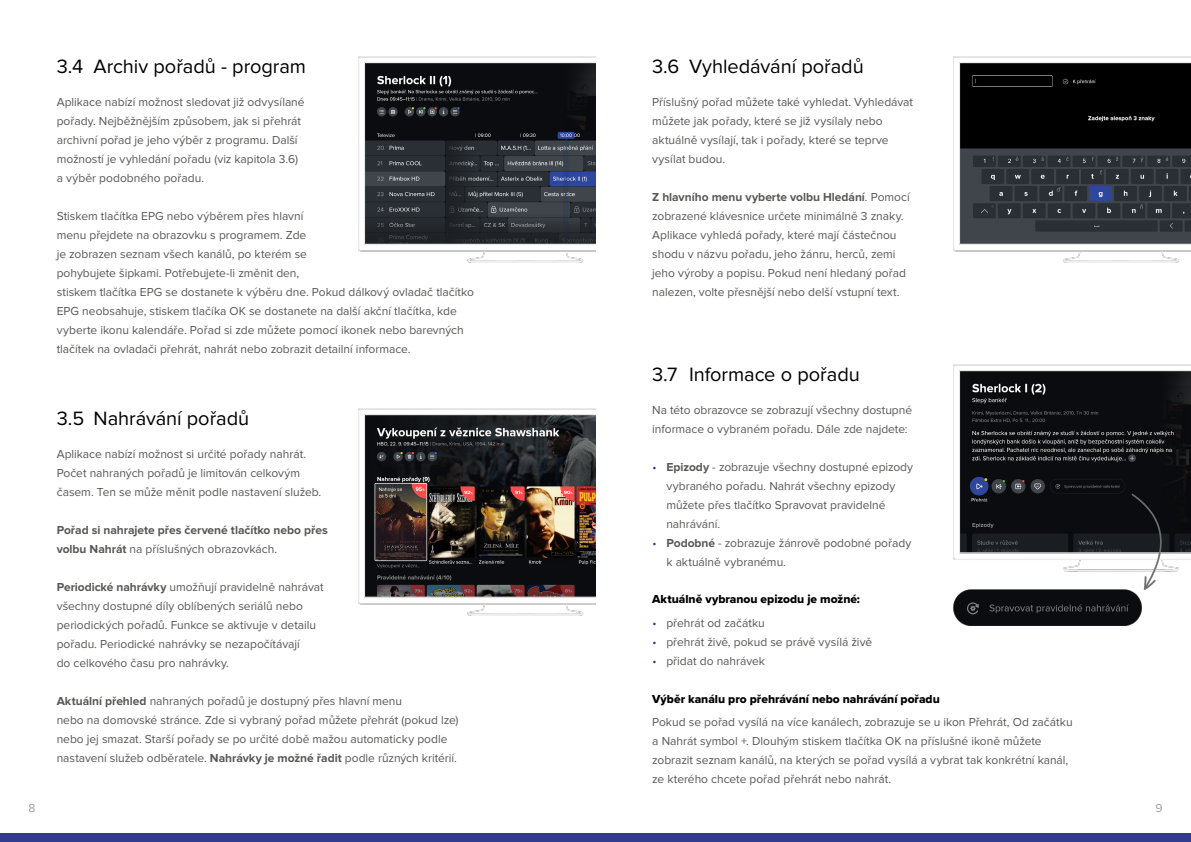
<style>
.page{position:relative;width:1191px;height:842px;background:#fff}
.page>*{position:absolute;margin:0;border:0;box-sizing:border-box;transform-origin:0 0}
.t1{font:20px "Proxima Nova";letter-spacing:-.005em;color:#000}
.t2{font:12px/19px "Proxima Nova";color:#575756}
.t3{font:700 12px/19px "Proxima Nova";letter-spacing:-.005em;color:#575756}
.t4{font:12px "Proxima Nova Extrabld";color:#000}
.t5{font:12px "Proxima Nova";color:#9d9d9c}
.s1{font-weight:400}
.s2{font-weight:700}
.s3{color:#fff}
</style>
<div class="page">
<div style="left:0;top:833px;width:1191px;height:9px;background:#333b8e"></div>
<img style="left:358px;top:409px;width:237px;height:206px">
<img style="left:358px;top:57px;width:237px;height:206px">
<img style="left:953px;top:57px;width:238px;height:206px">
<img style="left:953px;top:365px;width:238px;height:260px">
<h1 class="t1" style="left:57px;top:57px;width:251px">3.4 Archiv pořadů - program</h1>
<p class="t2" style="left:57px;top:93px;width:249px">Aplikace nabízí možnost sledovat již odvysílané pořady. Nejběžnějším způsobem, jak si přehrát archivní pořad je jeho výběr z programu. Další možností je vyhledání pořadu (viz kapitola 3.6) a výběr podobného pořadu.</p>
<p class="t2" style="left:57px;top:207px;width:419px">Stiskem tlačítka EPG nebo výběrem přes hlavní<br>menu přejdete na obrazovku s programem. Zde<br>je zobrazen seznam všech kanálů, po kterém se<br>pohybujete šipkami. Potřebujete-li změnit den,<br>stiskem tlačítka EPG se dostanete k výběru dne. Pokud dálkový ovladač tlačítko EPG neobsahuje, stiskem tlačíka OK se dostanete na další akční tlačítka, kde vyberte ikonu kalendáře. Pořad si zde můžete pomocí ikonek nebo barevných tlačítek na ovladači přehrát, nahrát nebo zobrazit detailní informace.</p>
<h1 class="t1" style="left:57px;top:409px;width:194px">3.5 Nahrávání pořadů</h1>
<p class="t2" style="left:57px;top:445px;width:266px">Aplikace nabízí možnost si určité pořady nahrát.<br>Počet nahraných pořadů je limitován celkovým časem. Ten se může měnit podle nastavení služeb.</p>
<p class="t3" style="left:57px;top:521px;width:272px">Pořad si nahrajete přes červené tlačítko nebo přes volbu Nahrát <span class="s1">na příslušných obrazovkách.</span></p>
<p class="t2" style="left:57px;top:578px;width:268px"><span class="s2">Periodické nahrávky</span> umožňují pravidelně nahrávat všechny dostupné díly oblíbených seriálů nebo periodických pořadů. Funkce se aktivuje v detailu pořadu. Periodické nahrávky se nezapočítávají<br>do celkového času pro nahrávky.</p>
<p class="t2" style="left:57px;top:692px;width:403px"><span class="s2">Aktuální přehled</span> nahraných pořadů je dostupný přes hlavní menu<br>nebo na domovské stránce. Zde si vybraný pořad můžete přehrát (pokud lze) nebo jej smazat. Starší pořady se po určité době mažou automaticky podle nastavení služeb odběratele. <span class="s2">Nahrávky je možné řadit</span> podle různých kritérií.</p>
<h1 class="t1" style="left:652px;top:57px;width:213px">3.6 Vyhledávání pořadů</h1>
<p class="t2" style="left:652px;top:93px;width:262px">Příslušný pořad můžete také vyhledat. Vyhledávat můžete jak pořady, které se již vysílaly nebo aktuálně vysílají, tak i pořady, které se teprve vysílat budou.</p>
<p class="t2" style="left:652px;top:188px;width:259px"><span class="s2">Z hlavního menu vyberte volbu Hledání</span>. Pomocí zobrazené klávesnice určete minimálně 3 znaky.<br>Aplikace vyhledá pořady, které mají částečnou shodu v názvu pořadu, jeho žánru, herců, zemi jeho výroby a popisu. Pokud není hledaný pořad nalezen, volte přesnější nebo delší vstupní text.</p>
<h1 class="t1" style="left:652px;top:365px;width:209px">3.7 Informace o pořadu</h1>
<p class="t2" style="left:652px;top:401px;width:261px">Na této obrazovce se zobrazují všechny dostupné informace o vybraném pořadu. Dále zde najdete:</p>
<p class="t2" style="left:666px;top:458px;width:248px;text-indent:-14px"><span class="s3">•</span> <span class="s2">Epizody</span> - zobrazuje všechny dostupné epizody vybraného pořadu. Nahrát všechny epizody můžete přes tlačítko Spravovat pravidelné nahrávání.</p>
<p class="t2" style="left:666px;top:534px;width:246px;text-indent:-14px"><span class="s3">•</span> <span class="s2">Podobné</span> - zobrazuje žánrově podobné pořady k aktuálně vybranému.</p>
<p class="t4" style="left:652px;top:590px;width:209px">Aktuálně vybranou epizodu je možné:</p>
<p class="t2" style="left:652px;top:614px;width:114px"><span class="s3">•</span> přehrát od začátku</p>
<p class="t2" style="left:652px;top:633px;width:221px"><span class="s3">•</span> přehrát živě, pokud se právě vysílá živě</p>
<p class="t2" style="left:652px;top:652px;width:114px"><span class="s3">•</span> přidat do nahrávek</p>
<p class="t4" style="left:652px;top:690px;width:289px">Výběr kanálu pro přehrávání nebo nahrávání pořadu</p>
<p class="t2" style="left:652px;top:713px;width:422px">Pokud se pořad vysílá na více kanálech, zobrazuje se u ikon Přehrát, Od začátku a Nahrát symbol +. Dlouhým stiskem tlačítka OK na příslušné ikoně můžete zobrazit seznam kanálů, na kterých se pořad vysílá a vybrat tak konkrétní kanál, ze kterého chcete pořad přehrát nebo nahrát.</p>
<p class="t5" style="left:28px;top:802px;width:8px">8</p>
<p class="t5" style="left:1155px;top:802px;width:9px">9</p>
</div>
